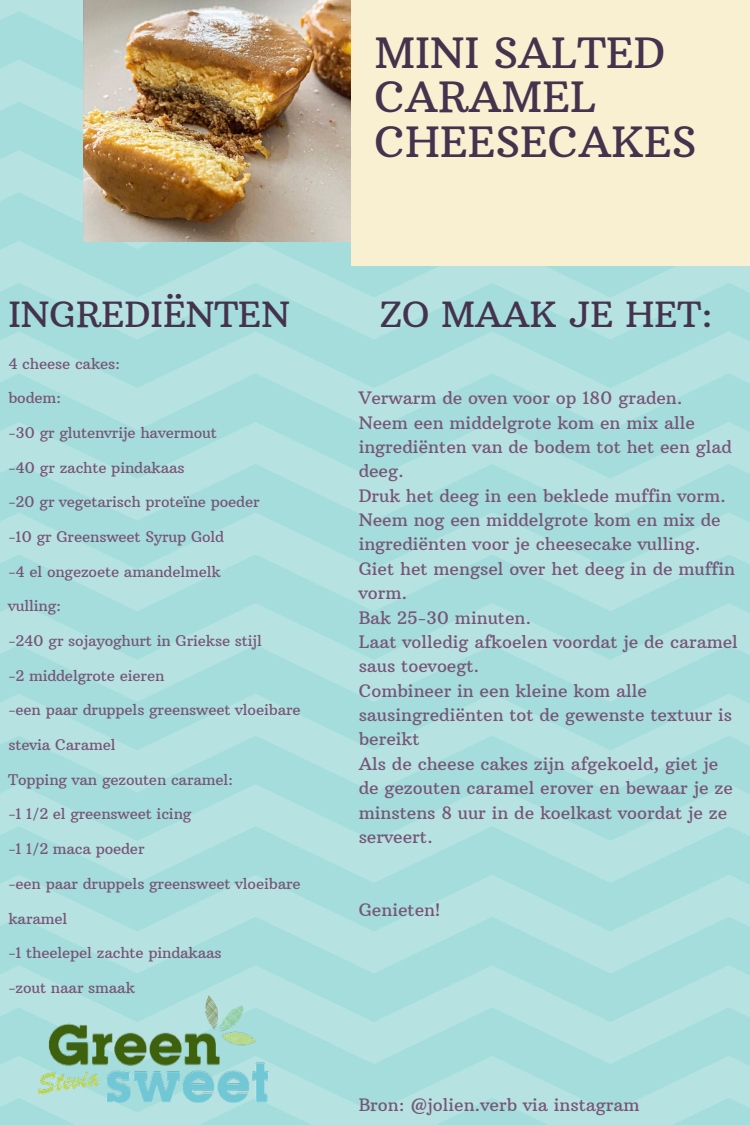
<style>
.page{position:relative;width:750px;height:1125px;background:#fff}
.page>*{position:absolute;margin:0;border:0;box-sizing:border-box;transform-origin:0 0}
.t1{font:42.5px/44.4px "Arbutus Slab";color:#45334e}
.t2{font:35.38px "Arbutus Slab";color:#45334e}
.t3{font:17.5px/24.4px "Arbutus Slab";color:#785577}
.t4{font:15px "Arbutus Slab";letter-spacing:-.01em;color:#785577}
</style>
<div class="page">
<img style="left:27px;top:994px;width:249px;height:111px">
<img style="left:83px;top:0;width:268px;height:242px">
<div style="left:352px;top:0;width:398px;height:265px;background:#f9f0d2"></div>
<h2 class="t2" style="left:8px;top:293px;width:283px">INGREDIËNTEN</h2>
<p class="t4" style="left:8px;top:354px;width:113px">4 cheese cakes:</p>
<p class="t4" style="left:8px;top:388px;width:54px">bodem:</p>
<p class="t4" style="left:8px;top:423px;width:210px">-30 gr glutenvrije havermout</p>
<p class="t4" style="left:8px;top:458px;width:178px">-40 gr zachte pindakaas</p>
<p class="t4" style="left:8px;top:493px;width:253px">-20 gr vegetarisch proteïne poeder</p>
<p class="t4" style="left:8px;top:527px;width:217px">-10 gr Greensweet Syrup Gold</p>
<p class="t4" style="left:8px;top:562px;width:214px">-4 el ongezoete amandelmelk</p>
<p class="t4" style="left:8px;top:597px;width:54px">vulling:</p>
<p class="t4" style="left:8px;top:631px;width:255px">-240 gr sojayoghurt in Griekse stijl</p>
<p class="t4" style="left:8px;top:666px;width:157px">-2 middelgrote eieren</p>
<p class="t4" style="left:8px;top:701px;width:294px">-een paar druppels greensweet vloeibare</p>
<p class="t4" style="left:8px;top:735px;width:109px">stevia Caramel</p>
<p class="t4" style="left:8px;top:770px;width:226px">Topping van gezouten caramel:</p>
<p class="t4" style="left:8px;top:805px;width:185px">-1 1/2 el greensweet icing</p>
<p class="t4" style="left:8px;top:839px;width:138px">-1 1/2 maca poeder</p>
<p class="t4" style="left:8px;top:874px;width:294px">-een paar druppels greensweet vloeibare</p>
<p class="t4" style="left:8px;top:909px;width:60px">karamel</p>
<p class="t4" style="left:8px;top:943px;width:215px">-1 theelepel zachte pindakaas</p>
<p class="t4" style="left:8px;top:978px;width:128px">-zout naar smaak</p>
<h1 class="t1" style="left:374px;top:31px;width:323px">MINI SALTED<br>CARAMEL<br>CHEESECAKES</h1>
<h2 class="t2" style="left:380px;top:293px;width:335px">ZO MAAK JE HET:</h2>
<p class="t3" style="left:359px;top:386px;width:381px">Verwarm de oven voor op 180 graden.<br>Neem een middelgrote kom en mix alle ingrediënten van de bodem tot het een glad deeg.<br>Druk het deeg in een beklede muffin vorm.<br>Neem nog een middelgrote kom en mix de ingrediënten voor je cheesecake vulling.<br>Giet het mengsel over het deeg in de muffin vorm.<br>Bak 25-30 minuten.<br>Laat volledig afkoelen voordat je de caramel saus toevoegt.<br>Combineer in een kleine kom alle sausingrediënten tot de gewenste textuur is bereikt<br>Als de cheese cakes zijn afgekoeld, giet je de gezouten caramel erover en bewaar je ze minstens 8 uur in de koelkast voordat je ze serveert.</p>
<p class="t3" style="left:359px;top:898px;width:83px">Genieten!</p>
<p class="t3" style="left:359px;top:1093px;width:282px">Bron: @jolien.verb via instagram</p>
</div>
